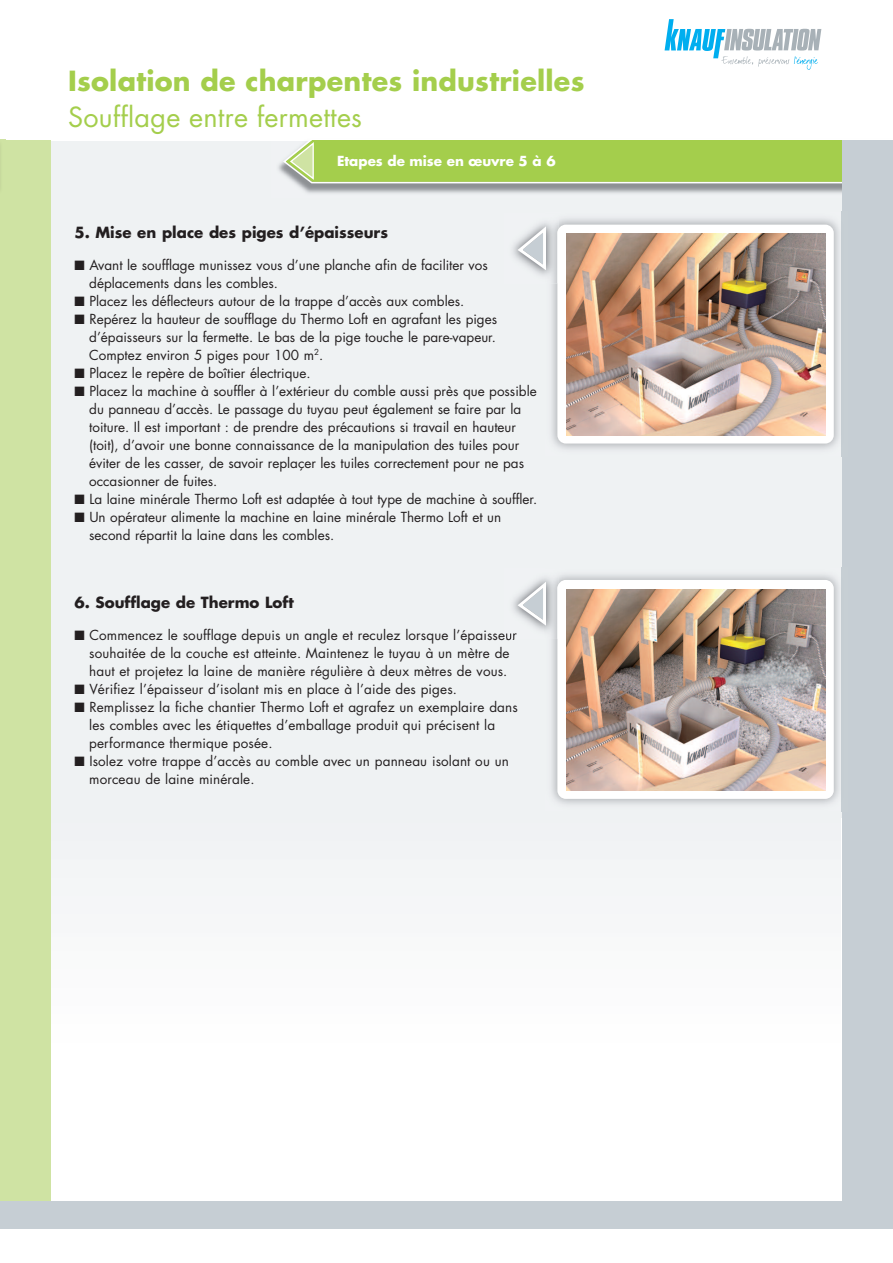
<style>
.page{position:relative;width:893px;height:1263px;background:#fff}
.page>*{position:absolute;margin:0;border:0;box-sizing:border-box;transform-origin:0 0}
.t1{font:700 27px "Futura";letter-spacing:.01em;color:#a4ce4c}
.t2{font:27px "Futura";letter-spacing:.01em;color:#a4ce4c}
.t3{font:700 15px "Futura";color:#231f20}
.t4{font:13.5px/18px "Futura";color:#231f20}
.t5{font:700 13.5px "Futura";color:#fff}
</style>
<div class="page">
<div style="left:43px;top:141px;width:802px;height:677px;background:#eff2f3"></div>
<div style="left:43px;top:818px;width:797px;height:231px;background:#f7f8f9"></div>
<img style="left:278px;top:161px;width:564px;height:32px">
<svg style="left:283px;top:140px;width:559px;height:43px;background:#a8cf56"></svg>
<div style="left:0;top:140px;width:51px;height:1078px;background:#cfe3a3"></div>
<div style="left:842px;top:140px;width:51px;height:1078px;background:#c6ced4"></div>
<div style="left:0;top:1201px;width:893px;height:28px;background:#c6ced4"></div>
<hr style="left:0;top:140px;width:1px;height:1078px;background:#c6ced4">
<svg style="left:665px;top:19px;width:156px;height:51px"></svg>
<div style="left:557px;top:225px;width:277px;height:219px;background:#fff;border-radius:9px"></div>
<img style="left:567px;top:234px;width:258px;height:201px">
<img style="left:513px;top:218px;width:46px;height:66px">
<img style="left:557px;top:228px;width:2px;height:56px">
<svg style="left:518px;top:226px;width:28px;height:44px"></svg>
<div style="left:557px;top:580px;width:277px;height:219px;background:#fff;border-radius:9px"></div>
<img style="left:567px;top:589px;width:258px;height:201px">
<img style="left:506px;top:573px;width:53px;height:66px">
<img style="left:557px;top:584px;width:2px;height:55px">
<svg style="left:518px;top:582px;width:28px;height:44px"></svg>
<h1 class="t1" style="left:68px;top:69px;width:518px">Isolation de charpentes industrielles</h1>
<h1 class="t2" style="left:68px;top:105px;width:296px">Soufflage entre fermettes</h1>
<p class="t5" style="left:337px;top:155px;width:220px">Etapes de mise en œuvre 5 à 6</p>
<p class="t3" style="left:74px;top:226px;width:315px">5. Mise en place des piges d’épaisseurs</p>
<p class="t4" style="left:89px;top:257px;width:400px;text-indent:-15px">■ Avant le soufflage munissez vous d’une planche afin de faciliter vos déplacements dans les combles.</p>
<p class="t4" style="left:74px;top:293px;width:391px">■ Placez les déflecteurs autour de la trappe d’accès aux combles.</p>
<p class="t4" style="left:89px;top:311px;width:409px;text-align:justify;text-indent:-15px">■ Repérez la hauteur de soufflage du Thermo Loft en agrafant les piges d’épaisseurs sur la fermette. Le bas de la pige touche le pare-vapeur.<br>Comptez environ 5 piges pour 100 m<sup>2</sup>.</p>
<p class="t4" style="left:74px;top:365px;width:238px">■ Placez le repère de boîtier électrique.</p>
<p class="t4" style="left:89px;top:383px;width:449px;text-indent:-15px">■ Placez la machine à souffler à l’extérieur du comble aussi près que possible du panneau d’accès. Le passage du tuyau peut également se faire par la toiture. Il est important : de prendre des précautions si travail en hauteur (toit), d’avoir une bonne connaissance de la manipulation des tuiles pour éviter de les casser, de savoir replaçer les tuiles correctement pour ne pas occasionner de fuites.</p>
<p class="t4" style="left:74px;top:491px;width:464px">■ La laine minérale Thermo Loft est adaptée à tout type de machine à souffler.</p>
<p class="t4" style="left:89px;top:509px;width:413px;text-indent:-15px">■ Un opérateur alimente la machine en laine minérale Thermo Loft et un second répartit la laine dans les combles.</p>
<p class="t3" style="left:74px;top:596px;width:221px">6. Soufflage de Thermo Loft</p>
<p class="t4" style="left:74px;top:627px;width:444px;text-align:center">■ Commencez le soufflage depuis un angle et reculez lorsque l’épaisseur souhaitée de la couche est atteinte. Maintenez le tuyau à un mètre de haut et projetez la laine de manière régulière à deux mètres de vous.</p>
<p class="t4" style="left:74px;top:681px;width:384px">■ Vérifiez l’épaisseur d’isolant mis en place à l’aide des piges.</p>
<p class="t4" style="left:89px;top:699px;width:430px;text-indent:-15px">■ Remplissez la fiche chantier Thermo Loft et agrafez un exemplaire dans les combles avec les étiquettes d’emballage produit qui précisent la performance thermique posée.</p>
<p class="t4" style="left:89px;top:753px;width:421px;text-indent:-15px">■ Isolez votre trappe d’accès au comble avec un panneau isolant ou un morceau de laine minérale.</p>
</div>
